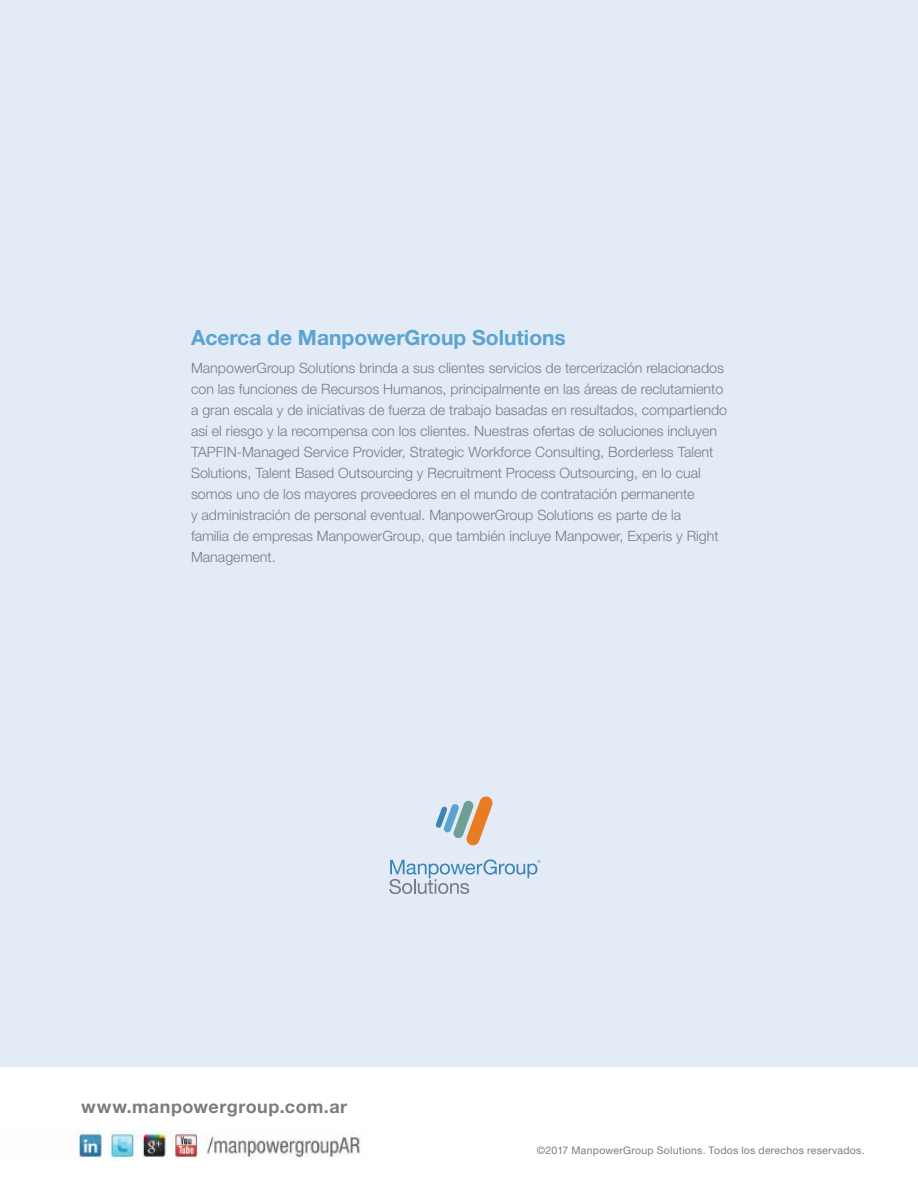
<style>
.page{position:relative;width:918px;height:1188px;background:#fff}
.page>*{position:absolute;margin:0;border:0;box-sizing:border-box;transform-origin:0 0}
.t1{font:700 21px "Helvetica Neue LT Std";color:#5aa3d2}
.t2{font:700 18px "Helvetica Neue LT Std";letter-spacing:.025em;color:#797d82}
.t3{font:300 14.25px/21px "Helvetica Neue LT Std";color:#797d82}
.t4{font:10.5px "Helvetica Neue LT Std";letter-spacing:.02em;color:#797d82}
</style>
<div class="page">
<div style="left:0;top:0;width:918px;height:1066px;background:#e2ebf6"></div>
<svg style="left:436px;top:796px;width:57px;height:50px"></svg>
<svg style="left:389px;top:860px;width:152px;height:34px"></svg>
<img style="left:76px;top:1130px;width:285px;height:31px">
<h1 class="t1" style="left:191px;top:325px;width:376px">Acerca de ManpowerGroup Solutions</h1>
<p class="t3" style="left:191px;top:357px;width:538px">ManpowerGroup Solutions brinda a sus clientes servicios de tercerización relacionados con las funciones de Recursos Humanos, principalmente en las áreas de reclutamiento a gran escala y de iniciativas de fuerza de trabajo basadas en resultados, compartiendo así el riesgo y la recompensa con los clientes. Nuestras ofertas de soluciones incluyen TAPFIN-Managed Service Provider, Strategic Workforce Consulting, Borderless Talent Solutions, Talent Based Outsourcing y Recruitment Process Outsourcing, en lo cual somos uno de los mayores proveedores en el mundo de contratación permanente<br>y administración de personal eventual. ManpowerGroup Solutions es parte de la<br>familia de empresas ManpowerGroup, que también incluye Manpower, Experis y Right Management.</p>
<p class="t2" style="left:81px;top:1096px;width:268px">www.manpowergroup.com.ar</p>
<p class="t4" style="left:537px;top:1144px;width:329px">©2017 ManpowerGroup Solutions. Todos los derechos reservados.</p>
</div>
